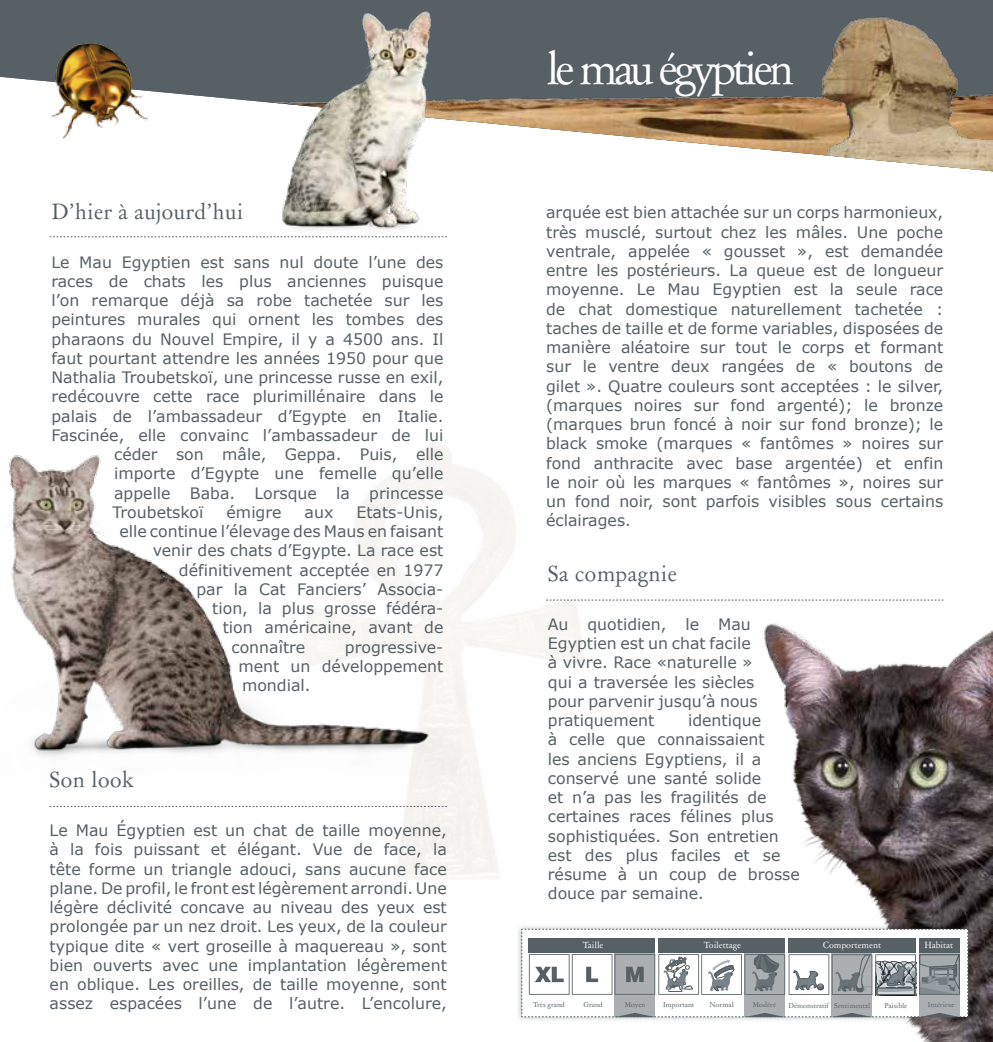
<style>
.page{position:relative;width:993px;height:1042px;background:#fff}
.page>*{position:absolute;margin:0;border:0;box-sizing:border-box;transform-origin:0 0}
.t1{font:43.75px "Day Roman";letter-spacing:-.1em;color:#fff}
.t2{font:21px "Day Roman";color:#576065}
.t3{font:15.75px/19.2px "Verdana";color:#576065;text-align:justify}
.t4{font:8.58px "Day Roman";letter-spacing:-.005em;color:#fff}
.t5{font:6.83px "Day Roman";letter-spacing:-.005em;color:#576065}
</style>
<div class="page">
<img style="left:0;top:0;width:776px;height:151px">
<img style="left:739px;top:599px;width:253px;height:443px">
<img style="left:9px;top:442px;width:452px;height:353px">
<svg style="left:50px;top:236px;width:215px;height:1px"></svg>
<svg style="left:546px;top:600px;width:397px;height:1px"></svg>
<svg style="left:50px;top:806px;width:396px;height:1px"></svg>
<div style="left:516px;top:924px;width:457px;height:98px;background:#576065;opacity:.45"></div>
<svg style="left:520px;top:928px;width:448px;height:89px"></svg>
<img style="left:266px;top:0;width:180px;height:238px">
<img style="left:776px;top:0;width:216px;height:171px">
<img style="left:50px;top:41px;width:97px;height:98px">
<h2 class="t2" style="left:51px;top:197px;width:193px">D’hier à aujourd’hui</h2>
<p class="t3" style="left:51px;top:252px;width:393px">Le Mau Egyptien est sans nul doute l’une des</p>
<p class="t3" style="left:51px;top:271px;width:393px">races de chats les plus anciennes puisque</p>
<p class="t3" style="left:51px;top:290px;width:393px">l’on remarque déjà sa robe tachetée sur les</p>
<p class="t3" style="left:51px;top:310px;width:393px">peintures murales qui ornent les tombes des</p>
<p class="t3" style="left:51px;top:329px;width:393px">pharaons du Nouvel Empire, il y a 4500 ans. Il</p>
<p class="t3" style="left:51px;top:348px;width:393px">faut pourtant attendre les années 1950 pour que</p>
<p class="t3" style="left:51px;top:367px;width:393px">Nathalia Troubetskoï, une princesse russe en exil,</p>
<p class="t3" style="left:51px;top:387px;width:393px">redécouvre cette race plurimillénaire dans le</p>
<p class="t3" style="left:51px;top:406px;width:393px">palais de l’ambassadeur d’Egypte en Italie.</p>
<p class="t3" style="left:51px;top:425px;width:393px">Fascinée, elle convainc l’ambassadeur de lui</p>
<p class="t3" style="left:114px;top:444px;width:330px">céder son mâle, Geppa. Puis, elle</p>
<p class="t3" style="left:114px;top:464px;width:331px">importe d’Egypte une femelle qu’elle</p>
<p class="t3" style="left:114px;top:483px;width:331px">appelle Baba. Lorsque la princesse</p>
<p class="t3" style="left:112px;top:502px;width:93px">Troubetskoï</p>
<p class="t3" style="left:226px;top:502px;width:56px">émigre</p>
<p class="t3" style="left:304px;top:502px;width:30px">aux</p>
<p class="t3" style="left:356px;top:502px;width:88px">Etats-Unis,</p>
<p class="t3" style="left:119px;top:521px;width:325px">elle continue l’élevage des Maus en faisant</p>
<p class="t3" style="left:153px;top:541px;width:292px">venir des chats d’Egypte. La race est</p>
<p class="t3" style="left:179px;top:560px;width:266px">définitivement acceptée en 1977</p>
<p class="t3" style="left:196px;top:579px;width:248px">par la Cat Fanciers’ Associa-</p>
<p class="t3" style="left:212px;top:598px;width:233px">tion, la plus grosse fédéra-</p>
<p class="t3" style="left:223px;top:618px;width:222px">tion américaine, avant de</p>
<p class="t3" style="left:231px;top:637px;width:75px">connaître</p>
<p class="t3" style="left:238px;top:637px;width:206px;text-indent:106px">progressive&shy;ment un développement mondial.</p>
<h2 class="t2" style="left:50px;top:766px;width:86px">Son look</h2>
<p class="t3" style="left:50px;top:820px;width:398px">Le Mau Égyptien est un chat de taille moyenne, à la fois puissant et élégant. Vue de face, la tête forme un triangle adouci, sans aucune face plane. De profil, le front est légèrement arrondi. Une légère déclivité concave au niveau des yeux est prolongée par un nez droit. Les yeux, de la couleur typique dite « vert groseille à maquereau », sont bien ouverts avec une implantation légèrement en oblique. Les oreilles, de taille moyenne, sont assez espacées l’une de l’autre. L’encolure,</p>
<h1 class="t1" style="left:546px;top:41px;width:250px">le mau égyptien</h1>
<p class="t3" style="left:546px;top:203px;width:398px">arquée est bien attachée sur un corps harmonieux, très musclé, surtout chez les mâles. Une poche ventrale, appelée « gousset », est demandée entre les postérieurs. La queue est de longueur moyenne. Le Mau Egyptien est la seule race de chat domestique naturellement tachetée : taches de taille et de forme variables, disposées de manière aléatoire sur tout le corps et formant sur le ventre deux rangées de « boutons de gilet ». Quatre couleurs sont acceptées : le silver, (marques noires sur fond argenté); le bronze (marques brun foncé à noir sur fond bronze); le black smoke (marques « fantômes » noires sur fond anthracite avec base argentée) et enfin le noir où les marques « fantômes », noires sur un fond noir, sont parfois visibles sous certains éclairages.</p>
<h2 class="t2" style="left:547px;top:560px;width:130px">Sa compagnie</h2>
<p class="t3" style="left:547px;top:614px;width:211px;text-align:left">Au quotidien, le Mau<br>Egyptien est un chat facile à vivre. Race «naturelle » qui a traversée les siècles pour parvenir jusqu’à nous pratiquement</p>
<p class="t3" style="left:547px;top:710px;width:253px;text-align:left;text-indent:140px">identique<br>à celle que connaissaient<br>les anciens Egyptiens, il a conservé une santé solide<br>et n’a pas les fragilités de certaines races félines plus sophistiquées. Son entretien est des plus faciles et se résume à un coup de brosse douce par semaine.</p>
<p class="t4" style="left:582px;top:939px;width:22px">Taille</p>
<p class="t4" style="left:703px;top:939px;width:39px">Toilettage</p>
<p class="t4" style="left:822px;top:939px;width:60px">Comportement</p>
<p class="t4" style="left:924px;top:939px;width:30px">Habitat</p>
<p class="t5" style="left:533px;top:1000px;width:33px">Très grand</p>
<p class="t5" style="left:583px;top:1000px;width:21px">Grand</p>
<p class="t5" style="left:624px;top:1000px;width:23px">Moyen</p>
<p class="t5" style="left:663px;top:1000px;width:33px">Important</p>
<p class="t5" style="left:709px;top:1000px;width:26px">Normal</p>
<p class="t5" style="left:752px;top:1000px;width:25px">Modéré</p>
<p class="t5" style="left:788px;top:1001px;width:83px">Démonstratif Sentimental</p>
<p class="t5" style="left:884px;top:1001px;width:25px">Paisible</p>
<p class="t5" style="left:927px;top:1000px;width:28px">Intérieur</p>
</div>
